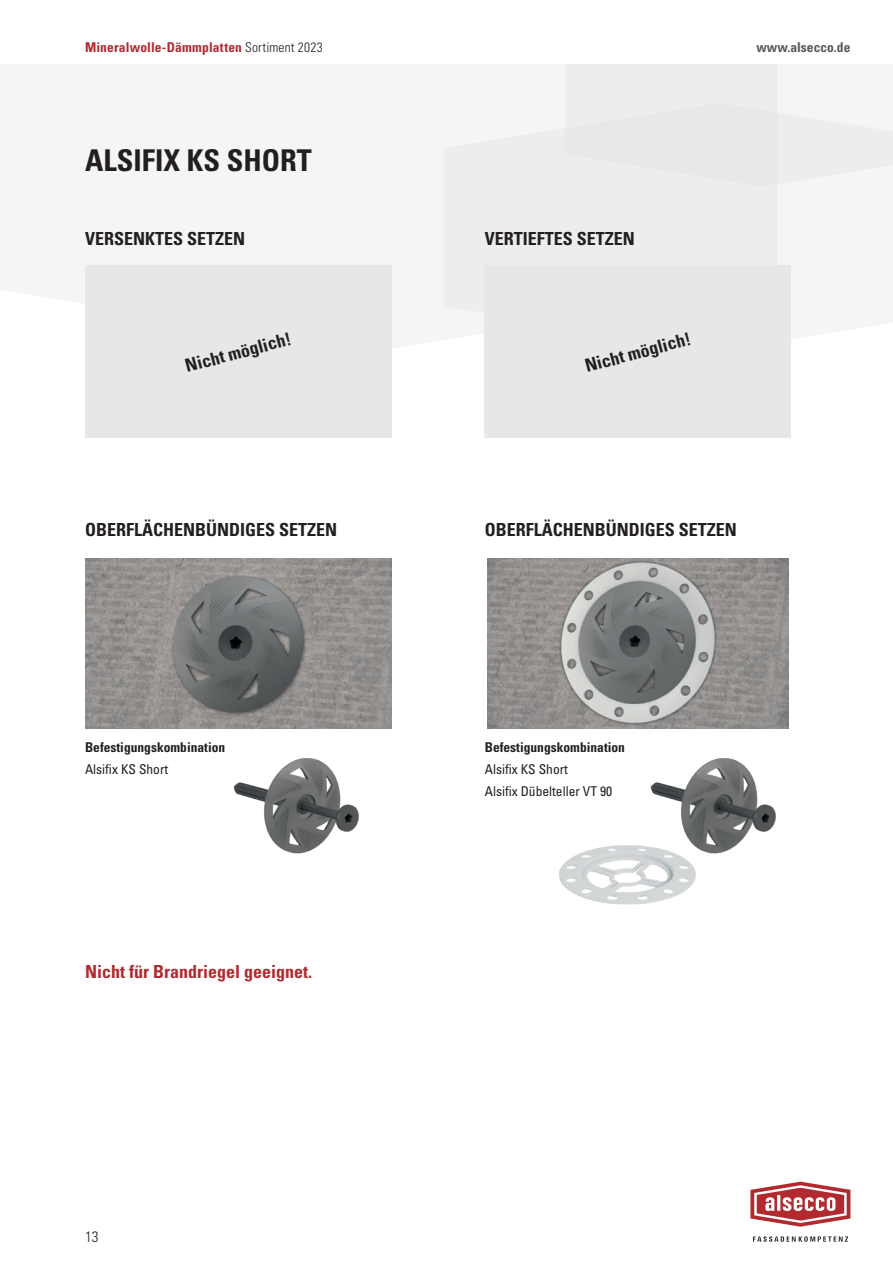
<style>
.page{position:relative;width:893px;height:1263px;background:#fff}
.page>*{position:absolute;margin:0;border:0;box-sizing:border-box;transform-origin:0 0}
.t1{font:700 condensed 30px "Univers LT Std";color:#231f20}
.t2{font:700 condensed 18px "Univers LT Std";color:#231f20}
.t3{font:700 condensed 18px "Univers LT Std";color:#b02a2f}
.t4{font:300 condensed 15px "Univers LT Std";color:#231f20}
.t5{font:condensed 13.5px/22.2px "Univers LT Std";color:#231f20}
.t6{font:700 condensed 13.5px "Univers LT Std";color:#231f20}
.t7{font:700 condensed 13.5px "Univers LT Std";letter-spacing:.01em;color:#b02a2f}
.t8{font:700 condensed 13.5px "Univers LT Std";color:#57585a}
.s1{font-weight:300;color:#231f20}
</style>
<div class="page">
<div style="left:444px;top:103px;width:347px;height:248px;background:#ededed"></div>
<div style="left:565px;top:64px;width:328px;height:122px;background:#ededed"></div>
<svg style="left:753px;top:1236px;width:95px;height:6px"></svg>
<svg style="left:750px;top:1182px;width:100px;height:45px"></svg>
<img style="left:559px;top:845px;width:137px;height:60px">
<div style="left:85px;top:266px;width:306px;height:172px;background:#e6e7e9"></div>
<div style="left:485px;top:266px;width:306px;height:172px;background:#e6e7e9"></div>
<img style="left:233px;top:758px;width:126px;height:96px">
<img style="left:644px;top:758px;width:132px;height:104px">
<img style="left:85px;top:558px;width:306px;height:170px">
<img style="left:487px;top:558px;width:301px;height:170px">
<p class="t7" style="left:85px;top:39px;width:239px">Mineralwolle-Dämmplatten <span class="s1">Sortiment 2023</span></p>
<p class="t8" style="left:756px;top:39px;width:96px">www.alsecco.de</p>
<h1 class="t1" style="left:85px;top:141px;width:228px">ALSIFIX KS SHORT</h1>
<p class="t2" style="left:85px;top:227px;width:162px">VERSENKTES SETZEN</p>
<p class="t2" style="left:183px;top:355px;width:111px;rotate:-15deg">Nicht möglich!</p>
<p class="t2" style="left:85px;top:519px;width:254px">OBERFLÄCHENBÜNDIGES SETZEN</p>
<p class="t6" style="left:85px;top:739px;width:142px">Befestigungskombination</p>
<p class="t5" style="left:85px;top:758px;width:85px">Alsifix KS Short</p>
<p class="t3" style="left:85px;top:961px;width:228px">Nicht für Brandriegel geeignet.</p>
<p class="t4" style="left:85px;top:1227px;width:15px">13</p>
<p class="t2" style="left:485px;top:227px;width:152px">VERTIEFTES SETZEN</p>
<p class="t2" style="left:582px;top:355px;width:111px;rotate:-15deg">Nicht möglich!</p>
<p class="t2" style="left:485px;top:519px;width:254px">OBERFLÄCHENBÜNDIGES SETZEN</p>
<p class="t6" style="left:485px;top:739px;width:142px">Befestigungskombination</p>
<p class="t5" style="left:485px;top:758px;width:129px">Alsifix KS Short<br>Alsifix Dübelteller VT 90</p>
</div>
